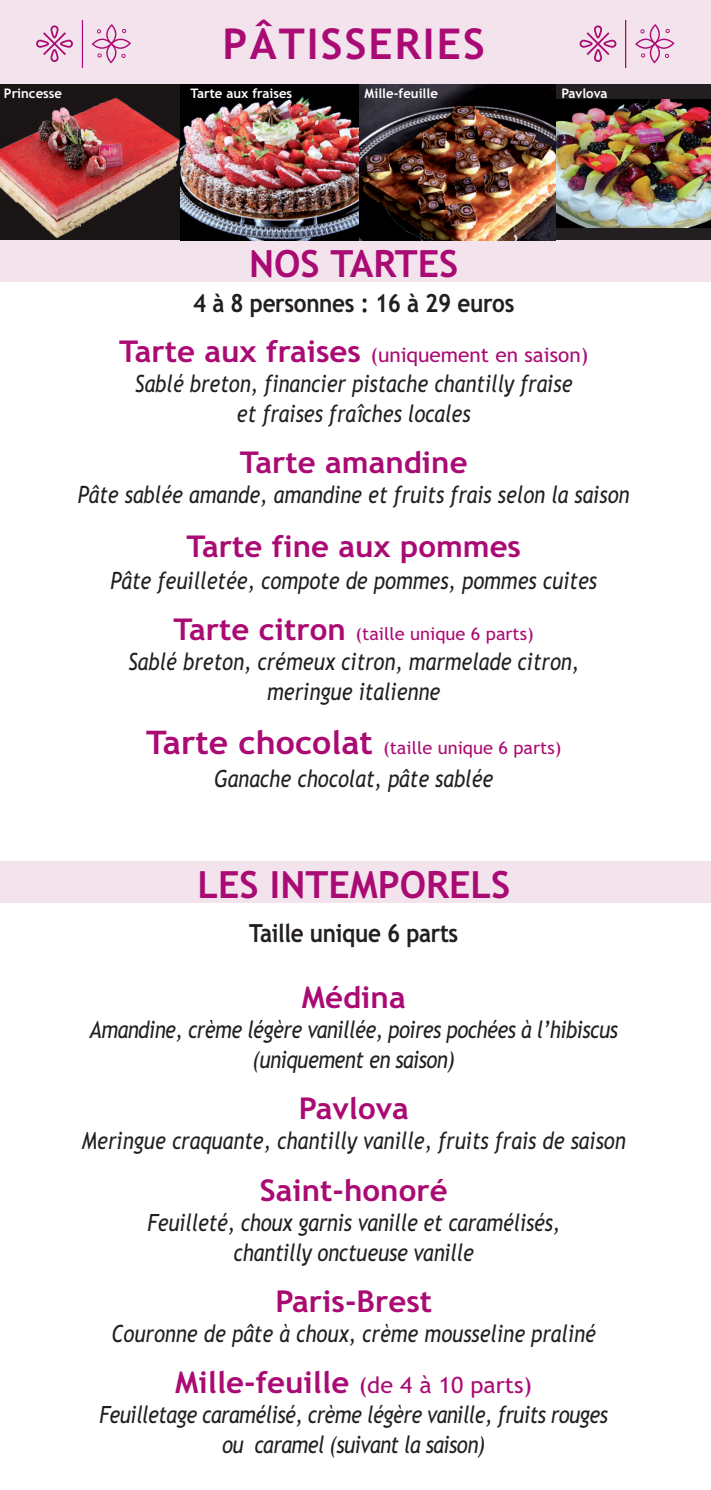
<style>
.page{position:relative;width:711px;height:1490px;background:#fff}
.page>*{position:absolute;margin:0;border:0;box-sizing:border-box;transform-origin:0 0}
.t1{font:700 42.5px "Trebuchet MS";letter-spacing:.05em;color:#aa0a73}
.t2{font:700 37.5px "Trebuchet MS";color:#aa0a73}
.t3{font:700 30px "Trebuchet MS";color:#aa0a73;scale:1.04 1}
.t4{font:700 25px "Trebuchet MS";letter-spacing:-.015em;color:#231f20;scale:.9 1}
.t5{font:italic 23.75px/30px "Trebuchet MS";color:#231f20;text-align:center;scale:.85 1}
.t6{font:italic 23.75px/30px "Trebuchet MS";letter-spacing:-.025em;color:#231f20;text-align:center;scale:.85 1}
.t7{font:20px "Trebuchet MS";color:#aa0a73;scale:1.04 1}
.t8{font:17.5px "Trebuchet MS";color:#aa0a73;scale:1.04 1}
.t9{font:700 13.25px "Trebuchet MS";color:#fff}
.s1{font-weight:700;font-size:30px}
.s2{font-weight:700;font-size:32.5px}
.s3{font-weight:400;font-size:22.5px}
</style>
<div class="page">
<div style="left:0;top:0;width:710px;height:84px;background:#f2e3ec"></div>
<svg style="left:36px;top:25px;width:37px;height:37px"></svg>
<svg style="left:92px;top:24px;width:39px;height:39px"></svg>
<hr style="left:82px;top:20px;width:1px;height:48px;background:#aa0a73">
<svg style="left:579px;top:25px;width:37px;height:37px"></svg>
<svg style="left:635px;top:24px;width:39px;height:39px"></svg>
<hr style="left:625px;top:20px;width:1px;height:48px;background:#aa0a73">
<img style="left:0;top:84px;width:180px;height:156px">
<div style="left:0;top:240px;width:710px;height:42px;background:#f2e3ec"></div>
<div style="left:0;top:861px;width:710px;height:42px;background:#f2e3ec"></div>
<div style="left:537px;top:84px;width:173px;height:156px;background:#231f20"></div>
<img style="left:556px;top:99px;width:154px;height:129px">
<img style="left:180px;top:84px;width:179px;height:156px">
<img style="left:359px;top:84px;width:196px;height:156px">
<p class="t9" style="left:4px;top:88px;width:60px">Princesse</p>
<h1 class="t1" style="left:222px;top:27px;width:264px">PÂTISSERIES</h1>
<p class="t9" style="left:190px;top:88px;width:103px">Tarte aux fraises</p>
<p class="t9" style="left:364px;top:88px;width:75px">Mille-feuille</p>
<p class="t9" style="left:561px;top:88px;width:48px">Pavlova</p>
<h2 class="t2" style="left:249px;top:249px;width:211px">NOS TARTES</h2>
<p class="t4" style="left:193px;top:294px;width:358px">4 à 8 personnes : 16 à 29 euros</p>
<p class="t7" style="left:119px;top:347px;width:452px"><span class="s1">Tarte aux fraises</span> (uniquement en saison)</p>
<p class="t5" style="left:135px;top:370px;width:516px">Sablé breton, financier pistache chantilly fraise et fraises fraîches locales</p>
<p class="t3" style="left:240px;top:450px;width:220px">Tarte amandine</p>
<p class="t5" style="left:78px;top:481px;width:650px">Pâte sablée amande, amandine et fruits frais selon la saison</p>
<p class="t3" style="left:186px;top:534px;width:323px">Tarte fine aux pommes</p>
<p class="t5" style="left:110px;top:568px;width:574px">Pâte feuilletée, compote de pommes, pommes cuites</p>
<p class="t8" style="left:173px;top:627px;width:348px"><span class="s1">Tarte citron</span> (taille unique 6 parts)</p>
<p class="t5" style="left:128px;top:649px;width:532px">Sablé breton, crémeux citron, marmelade citron, meringue italienne</p>
<p class="t8" style="left:146px;top:741px;width:401px"><span class="s2">Tarte chocolat</span> (taille unique 6 parts)</p>
<p class="t5" style="left:214px;top:765px;width:330px">Ganache chocolat, pâte sablée</p>
<h2 class="t2" style="left:197px;top:870px;width:314px">LES INTEMPORELS</h2>
<p class="t4" style="left:249px;top:923px;width:234px">Taille unique 6 parts</p>
<p class="t3" style="left:302px;top:985px;width:101px">Médina</p>
<p class="t6" style="left:90px;top:1016px;width:623px">Amandine, crème légère vanillée, poires pochées à l’hibiscus (uniquement en saison)</p>
<p class="t3" style="left:299px;top:1097px;width:107px">Pavlova</p>
<p class="t5" style="left:82px;top:1128px;width:641px">Meringue craquante, chantilly vanille, fruits frais de saison</p>
<p class="t3" style="left:260px;top:1178px;width:182px">Saint-honoré</p>
<p class="t5" style="left:147px;top:1209px;width:487px">Feuilleté, choux garnis vanille et caramélisés, chantilly onctueuse vanille</p>
<p class="t3" style="left:275px;top:1289px;width:152px">Paris-Brest</p>
<p class="t5" style="left:111px;top:1320px;width:571px">Couronne de pâte à choux, crème mousseline praliné</p>
<p class="t3" style="left:175px;top:1370px;width:344px">Mille-feuille <span class="s3">(de 4 à 10 parts)</span></p>
<p class="t6" style="left:99px;top:1401px;width:599px">Feuilletage caramélisé, crème légère vanille, fruits rouges ou caramel (suivant la saison)</p>
</div>
